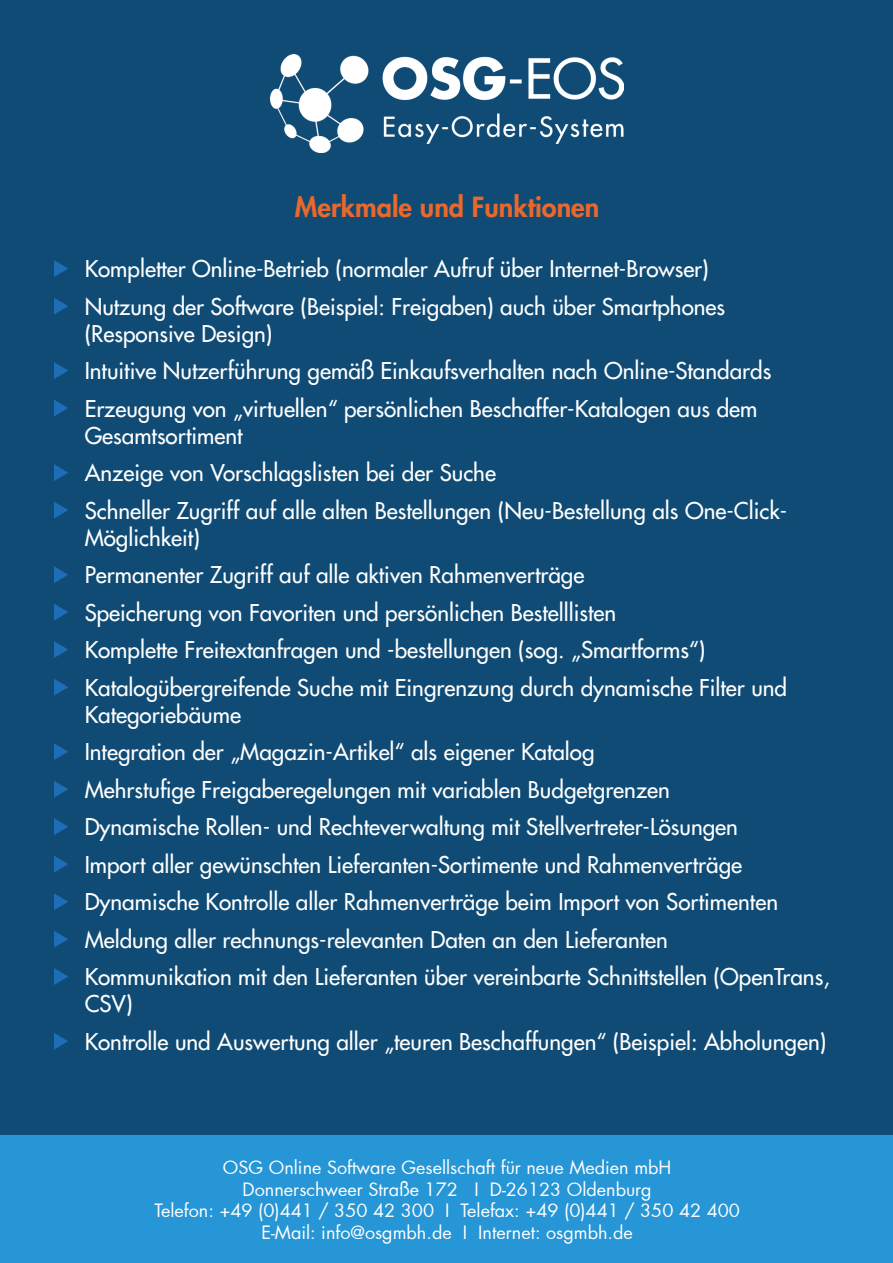
<style>
.page{position:relative;width:893px;height:1263px;background:#0f4b75}
.page>*{position:absolute;margin:0;border:0;box-sizing:border-box;transform-origin:0 0}
.t1{font:800 27px "Futura";color:#ea682b}
.t2{font:22.5px/27px "Futura";color:#fff}
.t3{font:18px "Futura";color:#fff}
</style>
<div class="page">
<div style="left:1px;top:1135px;width:892px;height:128px;background:#2796d6"></div>
<img style="left:271px;top:54px;width:353px;height:98px">
<svg style="left:54px;top:260px;width:14px;height:17px"></svg>
<svg style="left:54px;top:298px;width:14px;height:17px"></svg>
<svg style="left:54px;top:362px;width:14px;height:17px"></svg>
<svg style="left:54px;top:399px;width:14px;height:17px"></svg>
<svg style="left:54px;top:464px;width:14px;height:17px"></svg>
<svg style="left:54px;top:502px;width:14px;height:17px"></svg>
<svg style="left:54px;top:566px;width:14px;height:17px"></svg>
<svg style="left:54px;top:604px;width:14px;height:17px"></svg>
<svg style="left:54px;top:641px;width:14px;height:17px"></svg>
<svg style="left:54px;top:679px;width:14px;height:17px"></svg>
<svg style="left:54px;top:743px;width:14px;height:17px"></svg>
<svg style="left:54px;top:781px;width:14px;height:17px"></svg>
<svg style="left:54px;top:818px;width:14px;height:17px"></svg>
<svg style="left:54px;top:856px;width:14px;height:16px"></svg>
<svg style="left:54px;top:893px;width:14px;height:17px"></svg>
<svg style="left:54px;top:931px;width:14px;height:17px"></svg>
<svg style="left:54px;top:968px;width:14px;height:17px"></svg>
<svg style="left:54px;top:1033px;width:14px;height:17px"></svg>
<p class="t1" style="left:295px;top:190px;width:306px">Merkmale und Funktionen</p>
<p class="t2" style="left:85px;top:255px;width:626px">Kompletter Online-Betrieb (normaler Aufruf über Internet-Browser)</p>
<p class="t2" style="left:85px;top:293px;width:642px">Nutzung der Software (Beispiel: Freigaben) auch über Smartphones</p>
<p class="t2" style="left:85px;top:320px;width:189px">(Responsive Design)</p>
<p class="t2" style="left:85px;top:357px;width:688px">Intuitive Nutzerführung gemäß Einkaufsverhalten nach Online-Standards</p>
<p class="t2" style="left:85px;top:395px;width:674px">Erzeugung von „virtuellen“ persönlichen Beschaffer-Katalogen aus dem</p>
<p class="t2" style="left:85px;top:422px;width:159px">Gesamtsortiment</p>
<p class="t2" style="left:85px;top:459px;width:413px">Anzeige von Vorschlagslisten bei der Suche</p>
<p class="t2" style="left:85px;top:497px;width:704px">Schneller Zugriff auf alle alten Bestellungen (Neu-Bestellung als One-Click-</p>
<p class="t2" style="left:85px;top:524px;width:117px">Möglichkeit)</p>
<p class="t2" style="left:85px;top:561px;width:501px">Permanenter Zugriff auf alle aktiven Rahmenverträge</p>
<p class="t2" style="left:85px;top:599px;width:533px">Speicherung von Favoriten und persönlichen Bestelllisten</p>
<p class="t2" style="left:85px;top:636px;width:622px">Komplette Freitextanfragen und -bestellungen (sog. „Smartforms“)</p>
<p class="t2" style="left:85px;top:674px;width:704px">Katalogübergreifende Suche mit Eingrenzung durch dynamische Filter und</p>
<p class="t2" style="left:85px;top:701px;width:158px">Kategoriebäume</p>
<p class="t2" style="left:85px;top:738px;width:511px">Integration der „Magazin-Artikel“ als eigener Katalog</p>
<p class="t2" style="left:85px;top:776px;width:587px">Mehrstufige Freigaberegelungen mit variablen Budgetgrenzen</p>
<p class="t2" style="left:85px;top:813px;width:655px">Dynamische Rollen- und Rechteverwaltung mit Stellvertreter-Lösungen</p>
<p class="t2" style="left:85px;top:851px;width:659px">Import aller gewünschten Lieferanten-Sortimente und Rahmenverträge</p>
<p class="t2" style="left:85px;top:888px;width:695px">Dynamische Kontrolle aller Rahmenverträge beim Import von Sortimenten</p>
<p class="t2" style="left:85px;top:926px;width:585px">Meldung aller rechnungs-relevanten Daten an den Lieferanten</p>
<p class="t2" style="left:85px;top:963px;width:747px">Kommunikation mit den Lieferanten über vereinbarte Schnittstellen (OpenTrans,<br>CSV)</p>
<p class="t2" style="left:85px;top:1028px;width:743px">Kontrolle und Auswertung aller „teuren Beschaffungen“ (Beispiel: Abholungen)</p>
<p class="t3" style="left:223px;top:1155px;width:450px">OSG Online Software Gesellschaft für neue Medien mbH</p>
<p class="t3" style="left:243px;top:1176px;width:411px">Donnerschweer Straße 172 I D-26123 Oldenburg</p>
<p class="t3" style="left:154px;top:1198px;width:587px">Telefon: +49 (0)441 / 350 42 300 I Telefax: +49 (0)441 / 350 42 400</p>
<p class="t3" style="left:262px;top:1220px;width:373px">E-Mail: info@osgmbh.de I Internet: osgmbh.de</p>
</div>
